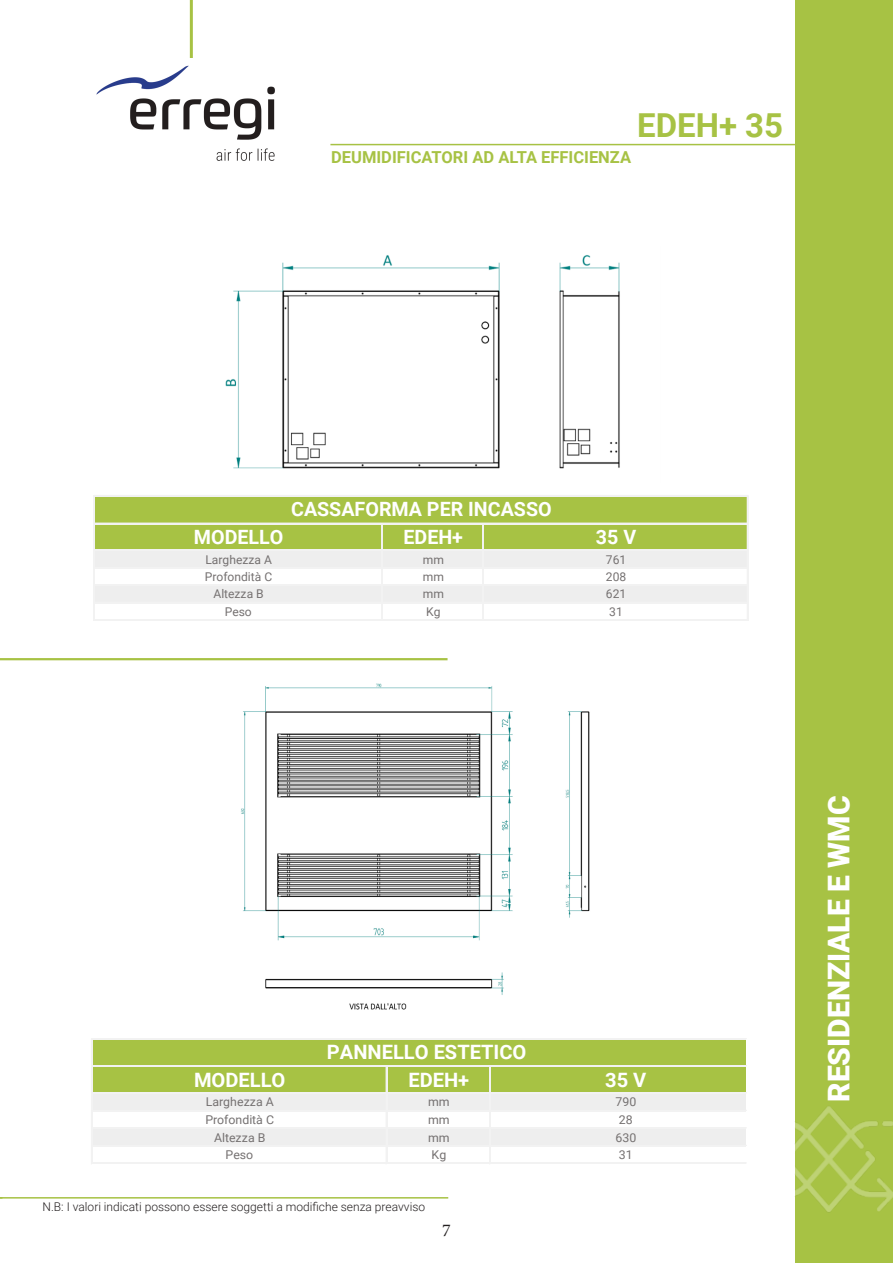
<style>
.page{position:relative;width:893px;height:1263px;background:#fff}
.page>*{position:absolute;margin:0;border:0;box-sizing:border-box;transform-origin:0 0}
.t1{font:700 33px "Roboto";color:#a7c244}
.t2{font:900 30px "Roboto";color:#fff}
.t3{font:700 19.8px "Roboto";color:#fff}
.t4{font:700 19.65px "Roboto";color:#fff}
.t5{font:18px "Minion Pro";color:#231f20}
.t6{font:700 16.5px "Roboto";color:#a7c244}
.t7{font:12.15px "Roboto";letter-spacing:.005em;color:#757171}
.t8{font:300 12px "Roboto";color:#231f20}
.t9{font:12px "Roboto";letter-spacing:.005em;color:#757171}
</style>
<div class="page">
<div style="left:795px;top:0;width:98px;height:1263px;background:#a7c244"></div>
<hr style="left:330px;top:144px;width:483px;height:1px;background:#a7c244">
<hr style="left:190px;top:0;width:3px;height:58px;background:#a7c244">
<img style="left:96px;top:65px;width:179px;height:96px">
<hr style="left:0;top:1197px;width:448px;height:1px;background:#a7c244">
<img style="left:225px;top:255px;width:395px;height:214px">
<hr style="left:0;top:658px;width:448px;height:2px;background:#a7c244">
<div style="left:95px;top:496px;width:653px;height:55px;background:#a7c244"></div>
<div style="left:95px;top:550px;width:653px;height:18px;background:#eee"></div>
<div style="left:95px;top:585px;width:653px;height:18px;background:#eee"></div>
<hr style="left:94px;top:495px;width:1px;height:126px;background:#f2f2f2">
<hr style="left:747px;top:496px;width:1px;height:125px;background:#f2f2f2">
<hr style="left:381px;top:524px;width:1px;height:97px;background:#f2f2f2">
<hr style="left:382px;top:524px;width:1px;height:97px;background:#f2f2f2">
<hr style="left:483px;top:524px;width:1px;height:97px;background:#f2f2f2">
<hr style="left:95px;top:495px;width:653px;height:1px;background:#f2f2f2">
<hr style="left:95px;top:523px;width:653px;height:1px;background:#f2f2f2">
<hr style="left:95px;top:550px;width:653px;height:1px;background:#f2f2f2">
<hr style="left:95px;top:567px;width:653px;height:1px;background:#f2f2f2">
<hr style="left:95px;top:584px;width:653px;height:1px;background:#f2f2f2">
<hr style="left:95px;top:585px;width:653px;height:1px;background:#f2f2f2">
<hr style="left:95px;top:602px;width:653px;height:1px;background:#f2f2f2">
<hr style="left:95px;top:619px;width:653px;height:1px;background:#f2f2f2">
<hr style="left:95px;top:620px;width:653px;height:1px;background:#f2f2f2">
<img style="left:241px;top:683px;width:349px;height:327px">
<div style="left:92px;top:1040px;width:654px;height:53px;background:#a7c244"></div>
<div style="left:92px;top:1093px;width:654px;height:18px;background:#eee"></div>
<div style="left:92px;top:1128px;width:654px;height:18px;background:#eee"></div>
<hr style="left:91px;top:1039px;width:1px;height:125px;background:#f2f2f2">
<hr style="left:386px;top:1067px;width:1px;height:97px;background:#f2f2f2">
<hr style="left:489px;top:1067px;width:1px;height:97px;background:#f2f2f2">
<hr style="left:490px;top:1067px;width:1px;height:97px;background:#f2f2f2">
<hr style="left:92px;top:1039px;width:654px;height:1px;background:#f2f2f2">
<hr style="left:92px;top:1065px;width:654px;height:1px;background:#f2f2f2">
<hr style="left:92px;top:1066px;width:654px;height:1px;background:#f2f2f2">
<hr style="left:92px;top:1092px;width:654px;height:1px;background:#f2f2f2">
<hr style="left:92px;top:1093px;width:654px;height:1px;background:#f2f2f2">
<hr style="left:92px;top:1110px;width:654px;height:1px;background:#f2f2f2">
<hr style="left:92px;top:1127px;width:654px;height:1px;background:#f2f2f2">
<hr style="left:92px;top:1128px;width:654px;height:1px;background:#f2f2f2">
<hr style="left:92px;top:1145px;width:654px;height:1px;background:#f2f2f2">
<hr style="left:92px;top:1163px;width:654px;height:1px;background:#f2f2f2">
<img style="left:795px;top:1106px;width:98px;height:106px">
<p class="t6" style="left:331px;top:145px;width:301px">DEUMIDIFICATORI AD ALTA EFFICIENZA</p>
<p class="t1" style="left:637px;top:102px;width:148px">EDEH+ 35</p>
<p class="t4" style="left:291px;top:496px;width:262px">CASSAFORMA PER INCASSO</p>
<p class="t4" style="left:194px;top:523px;width:91px">MODELLO</p>
<p class="t4" style="left:404px;top:523px;width:61px">EDEH+</p>
<p class="t4" style="left:596px;top:523px;width:42px">35 V</p>
<p class="t9" style="left:205px;top:551px;width:68px">Larghezza A</p>
<p class="t9" style="left:423px;top:551px;width:23px">mm</p>
<p class="t9" style="left:606px;top:551px;width:22px">761</p>
<p class="t9" style="left:205px;top:568px;width:69px">Profondità C</p>
<p class="t9" style="left:423px;top:568px;width:23px">mm</p>
<p class="t9" style="left:606px;top:568px;width:22px">208</p>
<p class="t9" style="left:213px;top:586px;width:52px">Altezza B</p>
<p class="t9" style="left:423px;top:586px;width:23px">mm</p>
<p class="t9" style="left:606px;top:586px;width:22px">621</p>
<p class="t9" style="left:225px;top:603px;width:29px">Peso</p>
<p class="t9" style="left:426px;top:603px;width:16px">Kg</p>
<p class="t9" style="left:609px;top:603px;width:15px">31</p>
<p class="t3" style="left:327px;top:1038px;width:201px">PANNELLO ESTETICO</p>
<p class="t3" style="left:194px;top:1066px;width:93px">MODELLO</p>
<p class="t3" style="left:408px;top:1066px;width:62px">EDEH+</p>
<p class="t3" style="left:605px;top:1066px;width:43px">35 V</p>
<p class="t7" style="left:206px;top:1094px;width:70px">Larghezza A</p>
<p class="t7" style="left:428px;top:1094px;width:23px">mm</p>
<p class="t7" style="left:615px;top:1094px;width:22px">790</p>
<p class="t7" style="left:205px;top:1111px;width:70px">Profondità C</p>
<p class="t7" style="left:428px;top:1111px;width:23px">mm</p>
<p class="t7" style="left:619px;top:1111px;width:15px">28</p>
<p class="t7" style="left:214px;top:1129px;width:53px">Altezza B</p>
<p class="t7" style="left:428px;top:1129px;width:23px">mm</p>
<p class="t7" style="left:615px;top:1129px;width:22px">630</p>
<p class="t7" style="left:226px;top:1146px;width:29px">Peso</p>
<p class="t7" style="left:432px;top:1146px;width:16px">Kg</p>
<p class="t7" style="left:619px;top:1146px;width:15px">31</p>
<p class="t8" style="left:43px;top:1198px;width:384px">N.B: I valori indicati possono essere soggetti a modifiche senza preavviso</p>
<p class="t5" style="left:442px;top:1218px;width:10px">7</p>
<p class="t2" style="left:818px;top:1102px;width:308px;rotate:-90deg">RESIDENZIALE E WMC</p>
</div>
